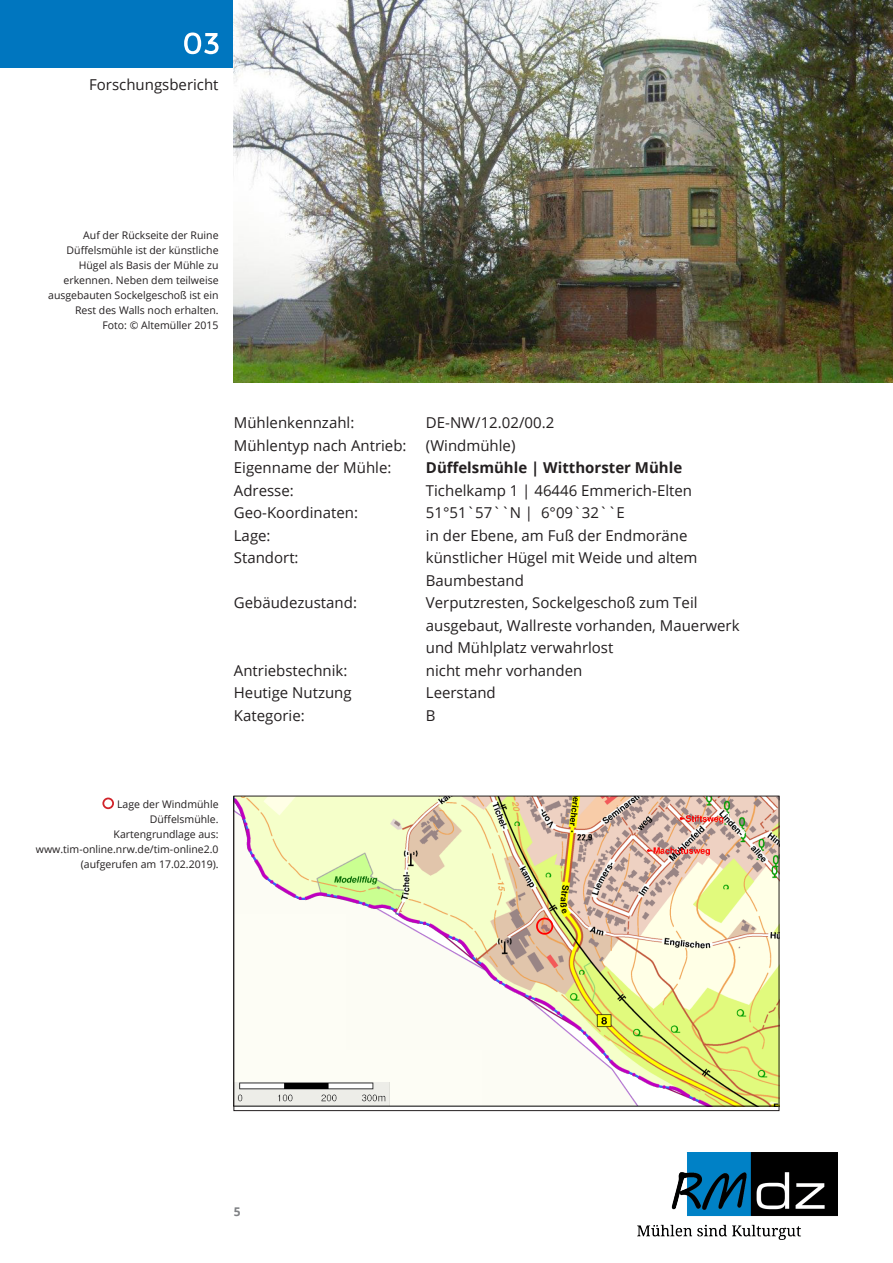
<style>
.page{position:relative;width:893px;height:1263px;background:#fff}
.page>*{position:absolute;margin:0;border:0;box-sizing:border-box;transform-origin:0 0}
.t1{font:15px "Open Sans";color:#231f20}
.t2{font:700 15px "Open Sans";color:#231f20}
.t3{font:12.45px "Helvetica";color:#333}
.t4{font:700 12px "Open Sans";color:#808285}
.t5{font:10.5px/15px "Open Sans";color:#231f20;text-align:right}
</style>
<div class="page">
<div style="left:0;top:0;width:234px;height:68px;background:#0076bf"></div>
<img style="left:638px;top:1152px;width:200px;height:88px">
<img style="left:234px;top:0;width:659px;height:383px">
<svg style="left:236px;top:798px;width:541px;height:308px"></svg>
<div style="left:102px;top:797px;width:12px;height:12px;border:2px solid #d1232a;border-radius:50%"></div>
<svg style="left:184px;top:33px;width:35px;height:21px"></svg>
<p class="t1" style="left:89px;top:75px;width:131px">Forschungsbericht</p>
<p class="t5" style="left:83px;top:228px;width:137px">Auf der Rückseite der Ruine</p>
<p class="t5" style="left:67px;top:243px;width:153px">Düffelsmühle ist der künstliche</p>
<p class="t5" style="left:48px;top:258px;width:172px">Hügel als Basis der Mühle zu erkennen. Neben dem teilweise ausgebauten Sockelgeschoß ist ein<br>Rest des Walls noch erhalten.</p>
<p class="t5" style="left:102px;top:318px;width:118px">Foto: © Altemüller 2015</p>
<p class="t1" style="left:234px;top:412px;width:122px">Mühlenkennzahl:</p>
<p class="t1" style="left:426px;top:412px;width:130px">DE-NW/12.02/00.2</p>
<p class="t1" style="left:234px;top:435px;width:174px">Mühlentyp nach Antrieb:</p>
<p class="t1" style="left:426px;top:435px;width:91px">(Windmühle)</p>
<p class="t1" style="left:234px;top:457px;width:159px">Eigenname der Mühle:</p>
<p class="t2" style="left:426px;top:457px;width:258px">Düffelsmühle | Witthorster Mühle</p>
<p class="t1" style="left:234px;top:480px;width:61px">Adresse:</p>
<p class="t1" style="left:426px;top:480px;width:268px">Tichelkamp 1 | 46446 Emmerich-Elten</p>
<p class="t1" style="left:234px;top:502px;width:126px">Geo-Koordinaten:</p>
<p class="t1" style="left:426px;top:502px;width:200px">51°51`57``N | 6°09`32``E</p>
<p class="t1" style="left:234px;top:525px;width:38px">Lage:</p>
<p class="t1" style="left:426px;top:525px;width:263px">in der Ebene, am Fuß der Endmoräne</p>
<p class="t1" style="left:234px;top:547px;width:66px">Standort:</p>
<p class="t1" style="left:426px;top:547px;width:273px">künstlicher Hügel mit Weide und altem</p>
<p class="t1" style="left:426px;top:570px;width:100px">Baumbestand</p>
<p class="t1" style="left:234px;top:592px;width:125px">Gebäudezustand:</p>
<p class="t1" style="left:426px;top:592px;width:273px">Verputzresten, Sockelgeschoß zum Teil</p>
<p class="t1" style="left:426px;top:615px;width:315px">ausgebaut, Wallreste vorhanden, Mauerwerk</p>
<p class="t1" style="left:426px;top:637px;width:189px">und Mühlplatz verwahrlost</p>
<p class="t1" style="left:234px;top:660px;width:115px">Antriebstechnik:</p>
<p class="t1" style="left:426px;top:660px;width:158px">nicht mehr vorhanden</p>
<p class="t1" style="left:234px;top:682px;width:119px">Heutige Nutzung</p>
<p class="t1" style="left:426px;top:682px;width:71px">Leerstand</p>
<p class="t1" style="left:234px;top:705px;width:72px">Kategorie:</p>
<p class="t1" style="left:426px;top:705px;width:11px">B</p>
<p class="t3" style="left:243px;top:680px;width:81px">TIM-online 2.0</p>
<p class="t5" style="left:117px;top:796px;width:103px">Lage der Windmühle</p>
<p class="t5" style="left:150px;top:811px;width:70px">Düffelsmühle.</p>
<p class="t5" style="left:114px;top:826px;width:106px">Kartengrundlage aus:</p>
<p class="t5" style="left:36px;top:841px;width:184px">www.tim-online.nrw.de/tim-online2.0</p>
<p class="t5" style="left:81px;top:856px;width:139px">(aufgerufen am 17.02.2019).</p>
<p class="t4" style="left:234px;top:1203px;width:8px">5</p>
</div>
